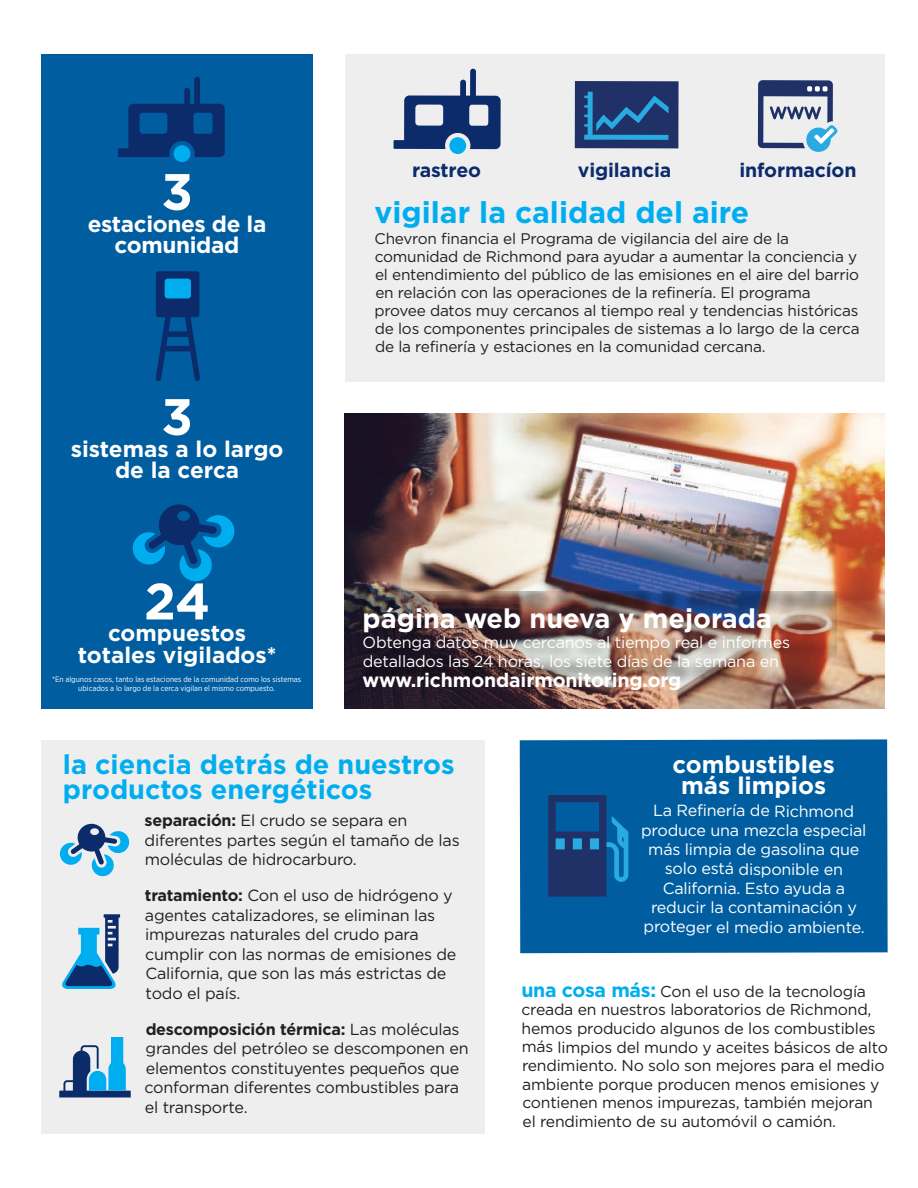
<style>
.page{position:relative;width:918px;height:1188px;background:#fff}
.page>*{position:absolute;margin:0;border:0;box-sizing:border-box;transform-origin:0 0}
.t1{font:700 51px "Gotham";color:#fff}
.t2{font:700 30px "Gotham";color:#00aeef}
.t3{font:700 27px/25.5px "Gotham";color:#00aeef}
.t4{font:700 27px "Gotham";color:#fff}
.t5{font:700 24px/21px "Gotham";color:#fff;text-align:center}
.t6{font:700 22.5px/21.6px "Gotham";color:#fff;text-align:center}
.t7{font:700 19.5px "Gotham";letter-spacing:-.005em;color:#fff}
.t8{font:700 19.5px "Gotham";letter-spacing:-.005em;color:#0c2b6b}
.t9{font:16.2px/19.5px "Gotham";letter-spacing:-.015em;color:#231f20}
.t10{font:16.2px/19.4px "Gotham";letter-spacing:-.015em;color:#fff;text-align:center}
.t11{font:15.75px/18.6px "Gotham";letter-spacing:-.015em;color:#231f20}
.t12{font:15.3px/18px "Gotham";letter-spacing:-.015em;color:#231f20}
.t13{font:7.8px/9.8px "Gotham Narrow";color:#fff;text-align:center}
.s1{font-weight:700}
.s2{font-weight:700;font-size:19.5px;color:#00aeef}
</style>
<div class="page">
<div style="left:345px;top:54px;width:539px;height:328px;background:#eeeeef"></div>
<svg style="left:758px;top:80px;width:79px;height:72px"></svg>
<svg style="left:394px;top:95px;width:107px;height:54px"></svg>
<div style="left:449px;top:137px;width:17px;height:17px;background:#00aeef;border-radius:50%"></div>
<div style="left:460px;top:80px;width:6px;height:22px;background:#0c2b6b;border-radius:3px"></div>
<div style="left:470px;top:69px;width:6px;height:33px;background:#0c2b6b;border-radius:3px"></div>
<div style="left:575px;top:81px;width:104px;height:67px;background:#203167"></div>
<svg style="left:584px;top:92px;width:85px;height:48px"></svg>
<div style="left:41px;top:54px;width:272px;height:655px;background:#005ea0"></div>
<div style="left:520px;top:739px;width:368px;height:214px;background:#005ea0"></div>
<svg style="left:118px;top:104px;width:107px;height:53px"></svg>
<div style="left:174px;top:145px;width:16px;height:17px;background:#00aeef;border-radius:50%"></div>
<div style="left:184px;top:88px;width:6px;height:22px;background:#0c2b6b;border-radius:3px"></div>
<div style="left:194px;top:77px;width:6px;height:33px;background:#0c2b6b;border-radius:3px"></div>
<svg style="left:156px;top:271px;width:44px;height:110px"></svg>
<div style="left:163px;top:346px;width:29px;height:5px;background:#0c2b6b"></div>
<div style="left:166px;top:331px;width:23px;height:6px;background:#0c2b6b"></div>
<svg style="left:133px;top:504px;width:102px;height:78px"></svg>
<div style="left:41px;top:740px;width:443px;height:394px;background:#eeeeef"></div>
<svg style="left:548px;top:795px;width:80px;height:102px;background:#154e88"></svg>
<svg style="left:60px;top:824px;width:70px;height:53px"></svg>
<svg style="left:62px;top:914px;width:58px;height:75px"></svg>
<svg style="left:59px;top:1037px;width:72px;height:60px"></svg>
<img style="left:345px;top:413px;width:539px;height:296px">
<img style="left:348px;top:591px;width:489px;height:167px">
<h1 class="t1" style="left:161px;top:162px;width:33px">3</h1>
<h3 class="t6" style="left:88px;top:212px;width:180px">estaciones de la comunidad</h3>
<h1 class="t1" style="left:161px;top:387px;width:33px">3</h1>
<h3 class="t6" style="left:71px;top:437px;width:214px">sistemas a lo largo de la cerca</h3>
<h1 class="t1" style="left:144px;top:572px;width:68px">24</h1>
<h3 class="t6" style="left:78px;top:622px;width:200px">compuestos totales vigilados*</h3>
<p class="t13" style="left:52px;top:674px;width:251px">*En algunos casos, tanto las estaciones de la comunidad como los sistemas ubicados a lo largo de la cerca vigilan el mismo compuesto.</p>
<p class="t8" style="left:412px;top:158px;width:70px">rastreo</p>
<p class="t8" style="left:578px;top:158px;width:95px">vigilancia</p>
<p class="t8" style="left:739px;top:158px;width:119px">informacíon</p>
<h2 class="t2" style="left:375px;top:195px;width:376px">vigilar la calidad del aire</h2>
<p class="t12" style="left:375px;top:229px;width:487px">Chevron financia el Programa de vigilancia del aire de la comunidad de Richmond para ayudar a aumentar la conciencia y el entendimiento del público de las emisiones en el aire del barrio en relación con las operaciones de la refinería. El programa provee datos muy cercanos al tiempo real y tendencias históricas de los componentes principales de sistemas a lo largo de la cerca de la refinería y estaciones en la comunidad cercana.</p>
<h3 class="t4" style="left:363px;top:603px;width:411px">página web nueva y mejorada</h3>
<p class="t10" style="left:363px;top:632px;width:429px;text-align:left">Obtenga datos muy cercanos al tiempo real e informes detallados las 24 horas, los siete días de la semana en</p>
<p class="t7" style="left:363px;top:669px;width:320px">www.richmondairmonitoring.org</p>
<h3 class="t3" style="left:63px;top:751px;width:393px">la ciencia detrás de nuestros productos energéticos</h3>
<p class="t9" style="left:145px;top:810px;width:317px"><span class="s1">separación:</span> El crudo se separa en diferentes partes según el tamaño de las moléculas de hidrocarburo.</p>
<p class="t9" style="left:145px;top:885px;width:313px"><span class="s1">tratamiento:</span> Con el uso de hidrógeno y agentes catalizadores, se eliminan las impurezas naturales del crudo para cumplir con las normas de emisiones de California, que son las más estrictas de todo el país.</p>
<p class="t9" style="left:145px;top:1019px;width:326px"><span class="s1">descomposición térmica:</span> Las moléculas grandes del petróleo se descomponen en elementos constituyentes pequeños que conforman diferentes combustibles para el transporte.</p>
<h3 class="t5" style="left:672px;top:754px;width:164px">combustibles más limpios</h3>
<p class="t10" style="left:641px;top:801px;width:227px">La Refinería de Richmond produce una mezcla especial más limpia de gasolina que solo está disponible en<br>California. Esto ayuda a reducir la contaminación y proteger el medio ambiente.</p>
<p class="t11" style="left:521px;top:982px;width:368px"><span class="s2">una cosa más:</span> Con el uso de la tecnología creada en nuestros laboratorios de Richmond, hemos producido algunos de los combustibles más limpios del mundo y aceites básicos de alto rendimiento. No solo son mejores para el medio ambiente porque producen menos emisiones y contienen menos impurezas, también mejoran el rendimiento de su automóvil o camión.</p>
</div>
